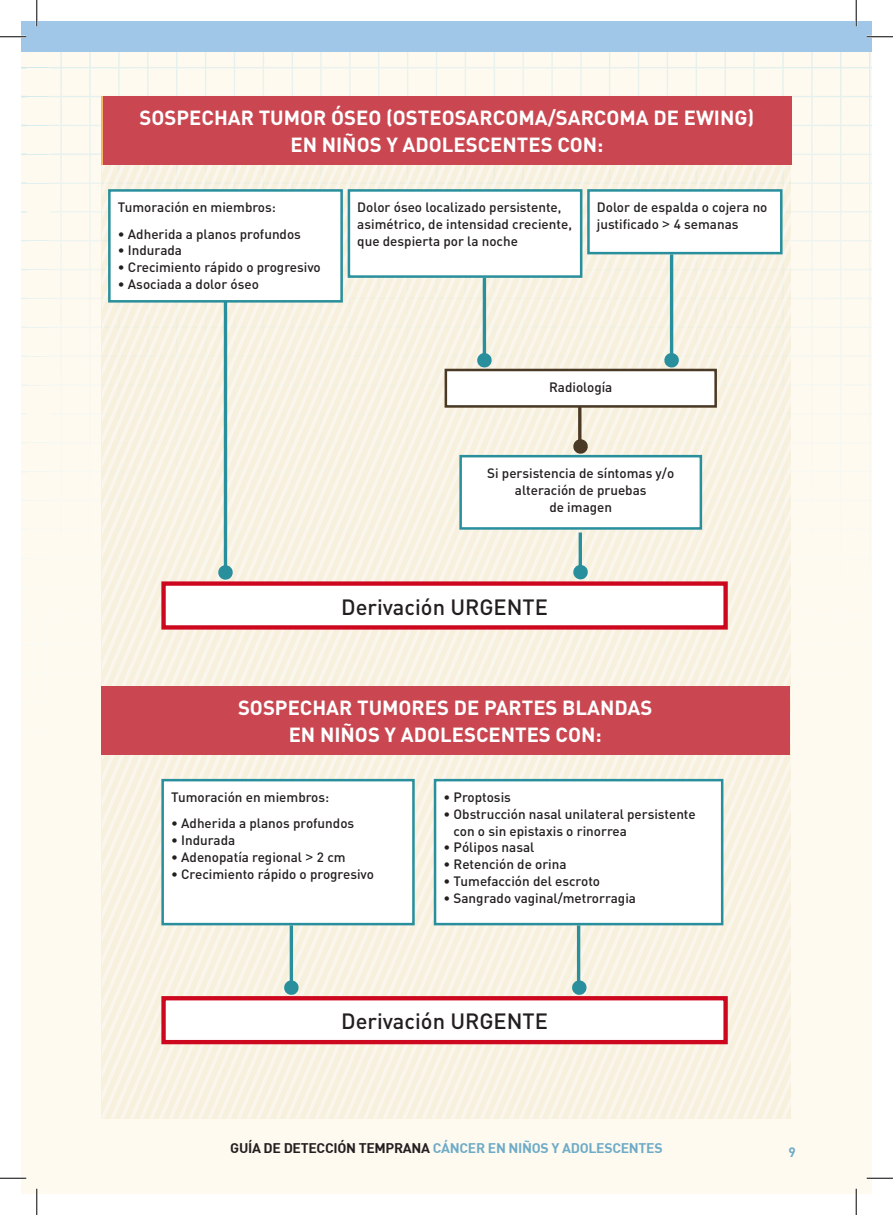
<style>
.page{position:relative;width:893px;height:1215px;background:#fff}
.page>*{position:absolute;margin:0;border:0;box-sizing:border-box;transform-origin:0 0}
.t1{font:500 21.88px "DIN";color:#231f20}
.t2{font:700 20.12px/26.9px "DIN";color:#fff;text-align:center}
.t3{font:13.65px "DIN Bold";letter-spacing:-.02em;color:#6eabc7}
.t4{font:500 13.47px/16.8px "DIN";color:#231f20}
.t5{font:700 13.47px "DIN";color:#6daac7}
.s1{font-family:"Arial";font-weight:400}
.s2{color:#231f20}
</style>
<div class="page">
<div style="left:22px;top:22px;width:848px;height:1171px;background:linear-gradient(to right,#f9f4e6,#fffbf1)"></div>
<img style="left:761px;top:52px;width:109px;height:347px">
<img style="left:22px;top:52px;width:739px;height:103px">
<div style="left:27px;top:68px;width:23px;height:28px;background:#fffaf0"></div>
<div style="left:27px;top:97px;width:23px;height:28px;background:#fffaf0"></div>
<div style="left:27px;top:126px;width:23px;height:27px;background:#fffaf0"></div>
<div style="left:27px;top:40px;width:23px;height:27px;background:#fffaf0"></div>
<div style="left:22px;top:22px;width:848px;height:30px;background:#a1c7e8"></div>
<svg style="left:382px;top:167px;width:409px;height:951px;background:#f7f1e2"></svg>
<svg style="left:411px;top:235px;width:380px;height:883px;background:#f2efe0"></svg>
<svg style="left:421px;top:257px;width:370px;height:861px;background:#f7f1e2"></svg>
<svg style="left:431px;top:280px;width:360px;height:838px;background:#f7f1e3"></svg>
<svg style="left:440px;top:302px;width:351px;height:816px;background:#f7f1e2"></svg>
<svg style="left:450px;top:325px;width:341px;height:793px;background:#f7f1e2"></svg>
<svg style="left:460px;top:348px;width:331px;height:770px;background:#f5f0e1"></svg>
<svg style="left:469px;top:370px;width:322px;height:748px;background:#f6f0e1"></svg>
<svg style="left:479px;top:393px;width:312px;height:725px;background:#f2ecdd"></svg>
<svg style="left:489px;top:416px;width:302px;height:702px;background:#f7f1e2"></svg>
<svg style="left:499px;top:438px;width:292px;height:680px;background:#f6f1e2"></svg>
<svg style="left:508px;top:461px;width:283px;height:657px;background:#f6f0e2"></svg>
<svg style="left:518px;top:483px;width:273px;height:635px;background:#f6f0e2"></svg>
<svg style="left:528px;top:506px;width:263px;height:612px;background:#f6f0e2"></svg>
<svg style="left:537px;top:529px;width:254px;height:589px;background:#f4f0e1"></svg>
<svg style="left:547px;top:551px;width:244px;height:567px;background:#f7f1e2"></svg>
<svg style="left:557px;top:574px;width:234px;height:544px;background:#f7f0e2"></svg>
<svg style="left:567px;top:597px;width:224px;height:521px;background:#f7f0e1"></svg>
<svg style="left:576px;top:619px;width:215px;height:499px;background:#f6edde"></svg>
<svg style="left:586px;top:642px;width:205px;height:476px;background:#f7f1e2"></svg>
<svg style="left:596px;top:664px;width:195px;height:454px;background:#f7f1e2"></svg>
<svg style="left:605px;top:687px;width:186px;height:431px;background:#f6eedf"></svg>
<svg style="left:615px;top:710px;width:176px;height:408px;background:#f6eedf"></svg>
<svg style="left:625px;top:732px;width:166px;height:386px;background:#f2e0d4"></svg>
<svg style="left:635px;top:755px;width:156px;height:363px;background:#f7f2e2"></svg>
<svg style="left:644px;top:777px;width:147px;height:341px;background:#f6f1e2"></svg>
<svg style="left:654px;top:800px;width:137px;height:318px;background:#f7f1e2"></svg>
<svg style="left:664px;top:823px;width:127px;height:295px;background:#f7f1e2"></svg>
<div style="left:102px;top:96px;width:689px;height:69px;background:#ca4751"></div>
<hr style="left:224px;top:239px;width:3px;height:334px;background:#2a8f9c">
<div style="left:163px;top:583px;width:562px;height:44px;background:#fff"></div>
<div style="left:161px;top:581px;width:566px;height:48px;border:4px solid #cd071e"></div>
<div style="left:349px;top:190px;width:232px;height:86px;background:#fff"></div>
<div style="left:347px;top:189px;width:235px;height:89px;border:3px solid #2a8f9c"></div>
<div style="left:109px;top:190px;width:232px;height:111px;background:#fff"></div>
<div style="left:108px;top:189px;width:235px;height:113px;border:3px solid #2a8f9c"></div>
<svg style="left:482px;top:278px;width:4px;height:74px"></svg>
<div style="left:588px;top:190px;width:192px;height:63px;background:#fff"></div>
<div style="left:587px;top:189px;width:195px;height:65px;border:3px solid #2a8f9c"></div>
<svg style="left:476px;top:352px;width:16px;height:16px"></svg>
<svg style="left:217px;top:564px;width:17px;height:16px"></svg>
<svg style="left:669px;top:254px;width:4px;height:98px"></svg>
<svg style="left:663px;top:352px;width:16px;height:16px"></svg>
<div style="left:445px;top:370px;width:270px;height:36px;background:#fff"></div>
<div style="left:444px;top:369px;width:272px;height:38px;border:3px solid #4a3924"></div>
<div style="left:460px;top:456px;width:240px;height:72px;background:#fff"></div>
<div style="left:459px;top:455px;width:242px;height:74px;border:3px solid #2a8f9c"></div>
<svg style="left:577px;top:406px;width:4px;height:32px"></svg>
<svg style="left:572px;top:438px;width:16px;height:17px"></svg>
<hr style="left:578px;top:532px;width:3px;height:40px;background:#2a8f9c">
<svg style="left:572px;top:564px;width:16px;height:16px"></svg>
<div style="left:162px;top:780px;width:251px;height:144px;background:#fff"></div>
<div style="left:161px;top:779px;width:253px;height:146px;border:3px solid #2a8f9c"></div>
<div style="left:435px;top:780px;width:286px;height:144px;background:#fff"></div>
<div style="left:433px;top:779px;width:290px;height:146px;border:3px solid #2a8f9c"></div>
<svg style="left:289px;top:925px;width:4px;height:54px"></svg>
<svg style="left:283px;top:979px;width:16px;height:16px"></svg>
<svg style="left:576px;top:925px;width:4px;height:54px"></svg>
<svg style="left:570px;top:979px;width:17px;height:16px"></svg>
<div style="left:163px;top:998px;width:562px;height:44px;background:#fff"></div>
<div style="left:161px;top:996px;width:566px;height:48px;border:4px solid #cd071e"></div>
<div style="left:101px;top:686px;width:688px;height:68px;background:#ca4751"></div>
<hr style="left:0;top:36px;width:26px;height:2px;background:#fff">
<hr style="left:866px;top:36px;width:26px;height:2px;background:#fff">
<hr style="left:0;top:1177px;width:26px;height:2px;background:#fff">
<hr style="left:866px;top:1177px;width:26px;height:2px;background:#fff">
<hr style="left:36px;top:0;width:2px;height:26px;background:#fff">
<hr style="left:36px;top:1188px;width:2px;height:26px;background:#fff">
<hr style="left:854px;top:0;width:2px;height:26px;background:#fff">
<hr style="left:854px;top:1188px;width:2px;height:26px;background:#fff">
<svg style="left:0;top:36px;width:26px;height:1px"></svg>
<svg style="left:866px;top:36px;width:26px;height:1px"></svg>
<svg style="left:0;top:1177px;width:26px;height:1px"></svg>
<svg style="left:866px;top:1177px;width:26px;height:1px"></svg>
<svg style="left:36px;top:0;width:1px;height:26px"></svg>
<svg style="left:36px;top:1188px;width:1px;height:26px"></svg>
<svg style="left:855px;top:0;width:1px;height:26px"></svg>
<svg style="left:855px;top:1188px;width:1px;height:26px"></svg>
<h2 class="t2" style="left:139px;top:104px;width:616px">SOSPECHAR TUMOR ÓSEO (OSTEOSARCOMA/SARCOMA DE EWING)<br>EN NIÑOS Y ADOLESCENTES CON:</h2>
<p class="t4" style="left:118px;top:199px;width:160px">Tumoración en miembros:</p>
<p class="t4" style="left:118px;top:225px;width:185px">• Adherida a planos profundos</p>
<p class="t4" style="left:118px;top:242px;width:66px">• Indurada</p>
<p class="t4" style="left:118px;top:258px;width:204px">• Crecimiento rápido o progresivo</p>
<p class="t4" style="left:118px;top:275px;width:143px">• Asociada a dolor óseo</p>
<p class="t4" style="left:357px;top:199px;width:216px">Dolor óseo localizado persistente, asimétrico, de intensidad creciente, que despierta por la noche</p>
<p class="t4" style="left:596px;top:199px;width:172px">Dolor de espalda o cojera no justificado <span class="s1">&gt;</span> 4 semanas</p>
<p class="t4" style="left:548px;top:378px;width:65px">Radiología</p>
<p class="t4" style="left:487px;top:464px;width:188px;text-align:center">Si persistencia de síntomas y/o alteración de pruebas<br>de imagen</p>
<h1 class="t1" style="left:341px;top:592px;width:208px">Derivación URGENTE</h1>
<h2 class="t2" style="left:238px;top:693px;width:416px">SOSPECHAR TUMORES DE PARTES BLANDAS<br>EN NIÑOS Y ADOLESCENTES CON:</h2>
<p class="t4" style="left:171px;top:788px;width:160px">Tumoración en miembros:</p>
<p class="t4" style="left:171px;top:814px;width:185px">• Adherida a planos profundos</p>
<p class="t4" style="left:171px;top:831px;width:66px">• Indurada</p>
<p class="t4" style="left:171px;top:848px;width:176px">• Adenopatía regional <span class="s1">&gt;</span> 2 cm</p>
<p class="t4" style="left:171px;top:865px;width:204px">• Crecimiento rápido o progresivo</p>
<p class="t4" style="left:443px;top:788px;width:69px">• Proptosis</p>
<p class="t4" style="left:453px;top:805px;width:243px;text-indent:-10px">• Obstrucción nasal unilateral persistente con o sin epistaxis o rinorrea</p>
<p class="t4" style="left:443px;top:838px;width:92px">• Pólipos nasal</p>
<p class="t4" style="left:443px;top:855px;width:125px">• Retención de orina</p>
<p class="t4" style="left:443px;top:872px;width:158px">• Tumefacción del escroto</p>
<p class="t4" style="left:443px;top:889px;width:194px">• Sangrado vaginal/metrorragia</p>
<h1 class="t1" style="left:341px;top:1007px;width:208px">Derivación URGENTE</h1>
<p class="t3" style="left:230px;top:1139px;width:433px"><span class="s2">GUÍA DE DETECCIÓN TEMPRANA</span> CÁNCER EN NIÑOS Y ADOLESCENTES</p>
<p class="t5" style="left:788px;top:1143px;width:9px">9</p>
</div>
